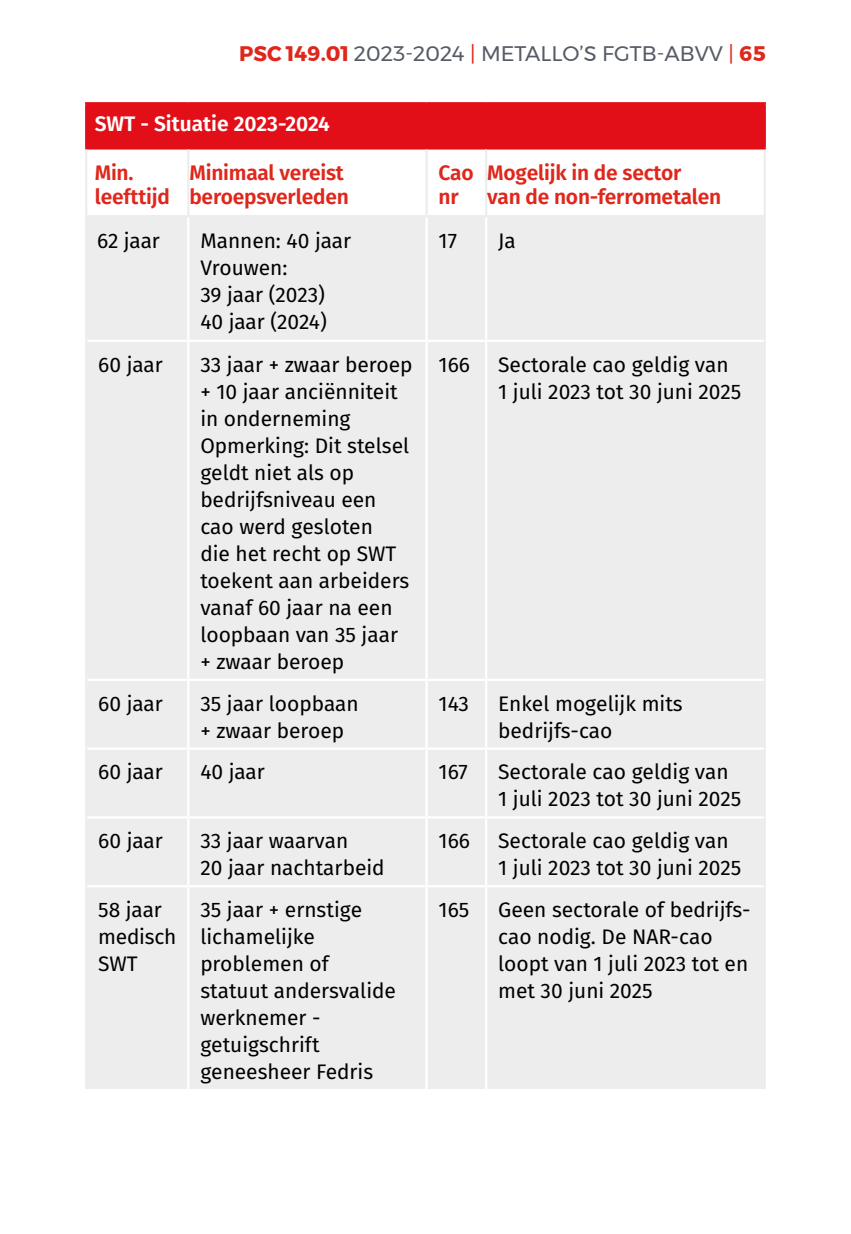
<style>
.page{position:relative;width:851px;height:1234px;background:#fff}
.page>*{position:absolute;margin:0;border:0;box-sizing:border-box;transform-origin:0 0}
.t1{font:21px/27px "Fira Sans";color:#000}
.t2{font:600 21px/24px "Fira Sans";letter-spacing:-.01em;color:#df271c}
.t3{font:21px "Montserrat";color:#565b66}
.t4{font:600 21px "Fira Sans";color:#fff}
.s1{font-weight:700;color:#df271c}
.s2{color:#df271c}
</style>
<div class="page">
<div style="left:86px;top:103px;width:678px;height:45px;background:#e30f18"></div>
<div style="left:87px;top:217px;width:676px;height:871px;background:#ededed"></div>
<hr style="left:85px;top:217px;width:2px;height:124px;background:#ededed">
<hr style="left:763px;top:217px;width:2px;height:124px;background:#ededed">
<hr style="left:85px;top:341px;width:2px;height:338px;background:#ededed">
<hr style="left:763px;top:341px;width:2px;height:338px;background:#ededed">
<hr style="left:85px;top:679px;width:2px;height:69px;background:#ededed">
<hr style="left:763px;top:679px;width:2px;height:69px;background:#ededed">
<hr style="left:85px;top:748px;width:2px;height:69px;background:#ededed">
<hr style="left:763px;top:748px;width:2px;height:69px;background:#ededed">
<hr style="left:85px;top:817px;width:2px;height:69px;background:#ededed">
<hr style="left:763px;top:817px;width:2px;height:69px;background:#ededed">
<hr style="left:85px;top:886px;width:2px;height:202px;background:#ededed">
<hr style="left:763px;top:886px;width:2px;height:202px;background:#ededed">
<hr style="left:187px;top:217px;width:2px;height:122px;background:#fff">
<hr style="left:425px;top:217px;width:2px;height:122px;background:#fff">
<hr style="left:485px;top:217px;width:2px;height:122px;background:#fff">
<hr style="left:87px;top:339px;width:101px;height:3px;background:#fff">
<hr style="left:188px;top:339px;width:238px;height:3px;background:#fff">
<hr style="left:187px;top:342px;width:2px;height:336px;background:#fff">
<hr style="left:426px;top:339px;width:60px;height:3px;background:#fff">
<hr style="left:425px;top:342px;width:2px;height:336px;background:#fff">
<hr style="left:486px;top:339px;width:277px;height:3px;background:#fff">
<hr style="left:485px;top:342px;width:2px;height:336px;background:#fff">
<hr style="left:87px;top:678px;width:101px;height:2px;background:#fff">
<hr style="left:188px;top:678px;width:238px;height:2px;background:#fff">
<hr style="left:187px;top:680px;width:2px;height:67px;background:#fff">
<hr style="left:426px;top:678px;width:60px;height:2px;background:#fff">
<hr style="left:425px;top:680px;width:2px;height:67px;background:#fff">
<hr style="left:486px;top:678px;width:277px;height:2px;background:#fff">
<hr style="left:485px;top:680px;width:2px;height:67px;background:#fff">
<hr style="left:87px;top:747px;width:101px;height:2px;background:#fff">
<hr style="left:188px;top:747px;width:238px;height:2px;background:#fff">
<hr style="left:187px;top:749px;width:2px;height:67px;background:#fff">
<hr style="left:426px;top:747px;width:60px;height:2px;background:#fff">
<hr style="left:425px;top:749px;width:2px;height:67px;background:#fff">
<hr style="left:486px;top:747px;width:277px;height:2px;background:#fff">
<hr style="left:485px;top:749px;width:2px;height:67px;background:#fff">
<hr style="left:87px;top:816px;width:101px;height:2px;background:#fff">
<hr style="left:188px;top:816px;width:238px;height:2px;background:#fff">
<hr style="left:187px;top:818px;width:2px;height:66px;background:#fff">
<hr style="left:426px;top:816px;width:60px;height:2px;background:#fff">
<hr style="left:425px;top:818px;width:2px;height:66px;background:#fff">
<hr style="left:486px;top:816px;width:277px;height:2px;background:#fff">
<hr style="left:485px;top:818px;width:2px;height:66px;background:#fff">
<hr style="left:87px;top:884px;width:101px;height:3px;background:#fff">
<hr style="left:188px;top:884px;width:238px;height:3px;background:#fff">
<hr style="left:187px;top:887px;width:2px;height:201px;background:#fff">
<hr style="left:426px;top:884px;width:60px;height:3px;background:#fff">
<hr style="left:425px;top:887px;width:2px;height:201px;background:#fff">
<hr style="left:486px;top:884px;width:277px;height:3px;background:#fff">
<hr style="left:485px;top:887px;width:2px;height:201px;background:#fff">
<hr style="left:85px;top:215px;width:103px;height:2px;background:#ededed">
<hr style="left:188px;top:215px;width:238px;height:2px;background:#ededed">
<hr style="left:426px;top:215px;width:60px;height:2px;background:#ededed">
<hr style="left:486px;top:215px;width:279px;height:2px;background:#ededed">
<hr style="left:85px;top:147px;width:103px;height:2px;background:#e30f18">
<hr style="left:188px;top:147px;width:238px;height:2px;background:#e30f18">
<hr style="left:426px;top:147px;width:60px;height:2px;background:#e30f18">
<hr style="left:486px;top:147px;width:279px;height:2px;background:#e30f18">
<hr style="left:85px;top:102px;width:103px;height:2px;background:#e30f18">
<hr style="left:85px;top:104px;width:2px;height:43px;background:#e30f18">
<hr style="left:188px;top:102px;width:238px;height:2px;background:#e30f18">
<hr style="left:426px;top:102px;width:60px;height:2px;background:#e30f18">
<hr style="left:486px;top:102px;width:279px;height:2px;background:#e30f18">
<hr style="left:763px;top:104px;width:2px;height:43px;background:#e30f18">
<hr style="left:85px;top:149px;width:2px;height:66px;background:#ededed">
<hr style="left:187px;top:149px;width:2px;height:66px;background:#ededed">
<hr style="left:425px;top:149px;width:2px;height:66px;background:#ededed">
<hr style="left:485px;top:149px;width:2px;height:66px;background:#ededed">
<hr style="left:763px;top:149px;width:2px;height:66px;background:#ededed">
<p class="t3" style="left:239px;top:38px;width:528px"><span class="s1">PSC 149.01</span> 2023-2024 <span class="s2">|</span> METALLO’S FGTB-ABVV <span class="s2">|</span> <span class="s1">65</span></p>
<p class="t4" style="left:95px;top:107px;width:237px">SWT - Situatie 2023-2024</p>
<p class="t2" style="left:95px;top:159px;width:77px">Min. leefttijd</p>
<p class="t2" style="left:189px;top:159px;width:161px">Minimaal vereist beroepsverleden</p>
<p class="t2" style="left:438px;top:159px;width:37px">Cao nr</p>
<p class="t2" style="left:487px;top:159px;width:235px">Mogelijk in de sector<br>van de non-ferrometalen</p>
<p class="t1" style="left:97px;top:226px;width:64px">62 jaar</p>
<p class="t1" style="left:200px;top:226px;width:152px">Mannen: 40 jaar<br>Vrouwen:<br>39 jaar (2023)<br>40 jaar (2024)</p>
<p class="t1" style="left:438px;top:226px;width:20px">17</p>
<p class="t1" style="left:498px;top:226px;width:19px">Ja</p>
<p class="t1" style="left:98px;top:350px;width:66px">60 jaar</p>
<p class="t1" style="left:200px;top:350px;width:214px">33 jaar + zwaar beroep + 10 jaar anciënniteit in onderneming<br>Opmerking: Dit stelsel geldt niet als op bedrijfsniveau een cao werd gesloten<br>die het recht op SWT toekent aan arbeiders vanaf 60 jaar na een loopbaan van 35 jaar + zwaar beroep</p>
<p class="t1" style="left:438px;top:350px;width:33px">166</p>
<p class="t1" style="left:498px;top:350px;width:244px">Sectorale cao geldig van<br>1 juli 2023 tot 30 juni 2025</p>
<p class="t1" style="left:98px;top:689px;width:66px">60 jaar</p>
<p class="t1" style="left:200px;top:689px;width:160px">35 jaar loopbaan + zwaar beroep</p>
<p class="t1" style="left:438px;top:689px;width:32px">143</p>
<p class="t1" style="left:498px;top:689px;width:186px">Enkel mogelijk mits bedrijfs-cao</p>
<p class="t1" style="left:98px;top:757px;width:66px">60 jaar</p>
<p class="t1" style="left:200px;top:757px;width:66px">40 jaar</p>
<p class="t1" style="left:438px;top:757px;width:31px">167</p>
<p class="t1" style="left:498px;top:757px;width:244px">Sectorale cao geldig van<br>1 juli 2023 tot 30 juni 2025</p>
<p class="t1" style="left:98px;top:826px;width:66px">60 jaar</p>
<p class="t1" style="left:200px;top:826px;width:186px">33 jaar waarvan<br>20 jaar nachtarbeid</p>
<p class="t1" style="left:438px;top:826px;width:33px">166</p>
<p class="t1" style="left:498px;top:826px;width:244px">Sectorale cao geldig van<br>1 juli 2023 tot 30 juni 2025</p>
<p class="t1" style="left:98px;top:895px;width:80px">58 jaar medisch<br>SWT</p>
<p class="t1" style="left:200px;top:895px;width:197px">35 jaar + ernstige lichamelijke problemen of statuut andersvalide werknemer - getuigschrift geneesheer Fedris</p>
<p class="t1" style="left:438px;top:895px;width:32px">165</p>
<p class="t1" style="left:498px;top:895px;width:254px">Geen sectorale of bedrijfs&shy;cao nodig. De NAR-cao loopt van 1 juli 2023 tot en met 30 juni 2025</p>
</div>
